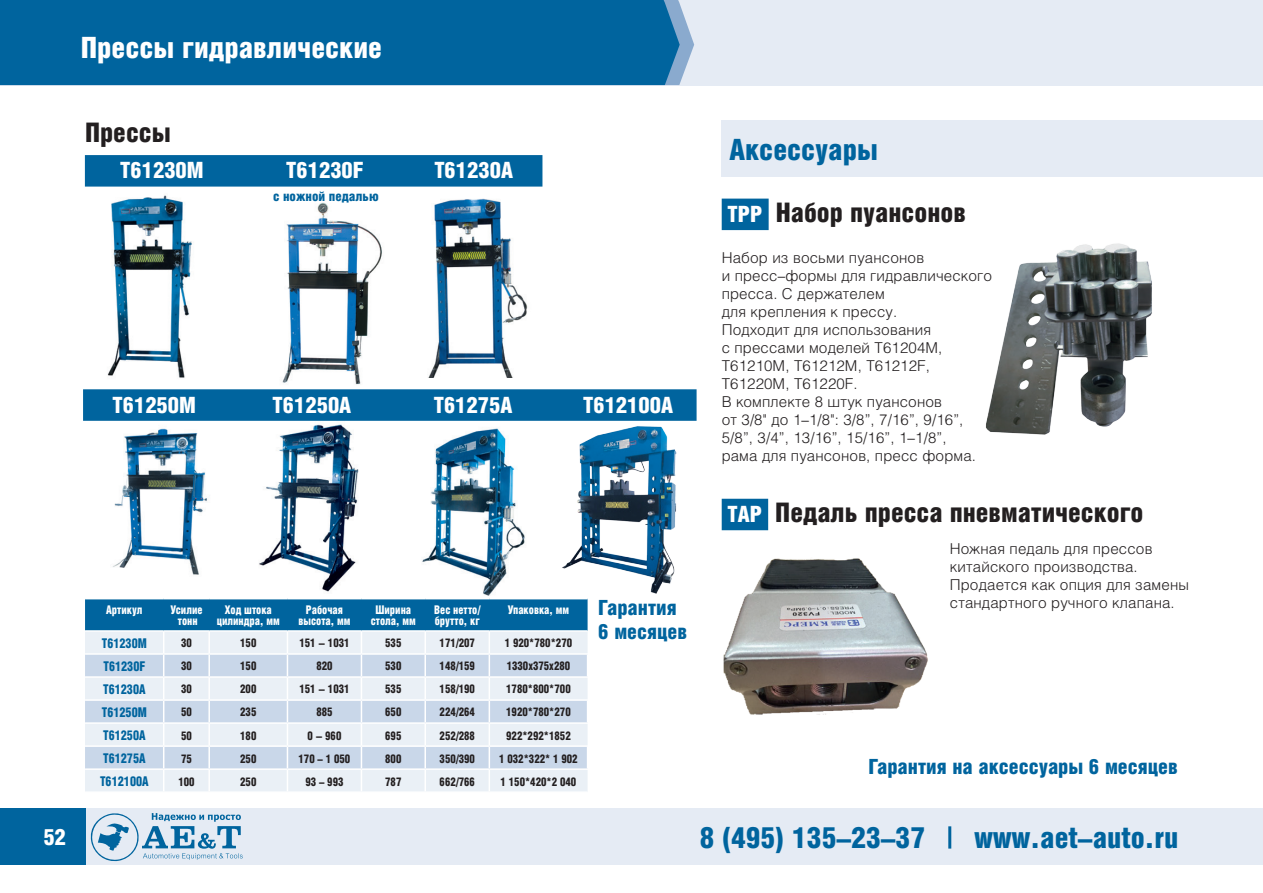
<style>
.page{position:relative;width:1263px;height:893px;background:#fff}
.page>*{position:absolute;margin:0;border:0;box-sizing:border-box;transform-origin:0 0}
.синий_заголовок{font:900 29.4px "Helios Cond";color:#00649e}
.синий_заголовок-2{font:900 29.4px "Helios Cond";color:#fff}
.синий_заголовок-3{font:900 27px "Helios Cond";color:#231f20}
.синий_заголовок-4{font:900 22.5px "Helios Cond";color:#fff}
.t1{font:900 21px "Helios Cond";color:#00649e}
.t2{font:300 15px/18px "Helios";letter-spacing:.01em;color:#231f20}
.t3{font:900 13.5px "Helios Cond";color:#00649e;scale:.9 1}
.t4{font:900 13.5px "Helios Cond";color:#00649e}
.t5{font:900 12px "Helios Cond";color:#231f20;scale:.9 1}
.t6{font:900 12px "Helios Cond";color:#fff;scale:.9 1}
.s1{font-size:22.5px;color:#fff}
</style>
<div class="page">
<div style="left:81px;top:808px;width:1182px;height:56px;background:#e5ebf4"></div>
<div style="left:0;top:808px;width:85px;height:56px;background:#00649e"></div>
<hr style="left:948px;top:826px;width:3px;height:23px;background:#00649e">
<svg style="left:90px;top:813px;width:153px;height:49px"></svg>
<div style="left:0;top:0;width:1263px;height:85px;background:#e5ebf4"></div>
<svg style="left:680px;top:5px;width:14px;height:78px"></svg>
<div style="left:0;top:0;width:680px;height:85px;background:#00649e"></div>
<img style="left:107px;top:195px;width:85px;height:183px">
<img style="left:282px;top:202px;width:100px;height:183px">
<img style="left:428px;top:198px;width:100px;height:180px">
<img style="left:986px;top:243px;width:166px;height:192px">
<img style="left:112px;top:428px;width:95px;height:147px">
<img style="left:259px;top:424px;width:100px;height:168px">
<img style="left:422px;top:428px;width:103px;height:167px">
<img style="left:562px;top:426px;width:115px;height:168px">
<div style="left:83px;top:389px;width:614px;height:32px;background:#00649e"></div>
<svg style="left:85px;top:599px;width:503px;height:192px;background:#bbd2e4"></svg>
<div style="left:722px;top:199px;width:47px;height:31px;background:#00649e"></div>
<div style="left:722px;top:499px;width:46px;height:31px;background:#00649e"></div>
<div style="left:85px;top:155px;width:457px;height:32px;background:#00649e"></div>
<img style="left:723px;top:558px;width:205px;height:157px">
<div style="left:722px;top:120px;width:541px;height:57px;background:#e5ebf4"></div>
<p class="синий_заголовок-2" style="left:81px;top:31px;width:303px">Прессы гидравлические</p>
<p class="синий_заголовок-4" style="left:43px;top:824px;width:24px">52</p>
<p class="синий_заголовок-3" style="left:85px;top:117px;width:87px">Прессы</p>
<p class="синий_заголовок-4" style="left:120px;top:157px;width:85px">Т61230M</p>
<p class="синий_заголовок-4" style="left:286px;top:157px;width:79px">Т61230F</p>
<p class="синий_заголовок-4" style="left:434px;top:157px;width:80px">Т61230А</p>
<p class="t4" style="left:273px;top:189px;width:107px">с ножной педалью</p>
<p class="синий_заголовок-4" style="left:113px;top:392px;width:85px">Т61250М</p>
<p class="синий_заголовок-4" style="left:273px;top:392px;width:80px">Т61250А</p>
<p class="синий_заголовок-4" style="left:434px;top:392px;width:80px">Т61275А</p>
<p class="синий_заголовок-4" style="left:583px;top:392px;width:91px">T612100A</p>
<p class="t6" style="left:106px;top:603px;width:42px">Артикул</p>
<p class="t6" style="left:170px;top:603px;width:37px">Усилие</p>
<p class="t6" style="left:178px;top:614px;width:24px">тонн</p>
<p class="t6" style="left:225px;top:603px;width:54px">Ход штока</p>
<p class="t6" style="left:217px;top:614px;width:72px">цилиндра, мм</p>
<p class="t6" style="left:306px;top:603px;width:43px">Рабочая</p>
<p class="t6" style="left:298px;top:614px;width:59px">высота, мм</p>
<p class="t6" style="left:375px;top:603px;width:41px">Ширина</p>
<p class="t6" style="left:371px;top:614px;width:52px">стола, мм</p>
<p class="t6" style="left:434px;top:603px;width:53px">Вес нетто/</p>
<p class="t6" style="left:435px;top:614px;width:52px">брутто, кг</p>
<p class="t6" style="left:508px;top:603px;width:70px">Упаковка, мм</p>
<p class="t3" style="left:102px;top:635px;width:52px">Т61230М</p>
<p class="t5" style="left:181px;top:636px;width:14px">30</p>
<p class="t5" style="left:240px;top:636px;width:20px">150</p>
<p class="t5" style="left:299px;top:636px;width:57px">151 – 1031</p>
<p class="t5" style="left:385px;top:636px;width:20px">535</p>
<p class="t5" style="left:440px;top:636px;width:41px">171/207</p>
<p class="t5" style="left:505px;top:636px;width:76px">1 920*780*270</p>
<p class="t3" style="left:103px;top:658px;width:48px">Т61230F</p>
<p class="t5" style="left:181px;top:659px;width:14px">30</p>
<p class="t5" style="left:240px;top:659px;width:20px">150</p>
<p class="t5" style="left:316px;top:659px;width:20px">820</p>
<p class="t5" style="left:385px;top:659px;width:20px">530</p>
<p class="t5" style="left:440px;top:659px;width:41px">148/159</p>
<p class="t5" style="left:507px;top:659px;width:72px">1330х375х280</p>
<p class="t3" style="left:103px;top:681px;width:49px">Т61230А</p>
<p class="t5" style="left:181px;top:682px;width:14px">30</p>
<p class="t5" style="left:240px;top:682px;width:20px">200</p>
<p class="t5" style="left:299px;top:682px;width:57px">151 – 1031</p>
<p class="t5" style="left:385px;top:682px;width:20px">535</p>
<p class="t5" style="left:440px;top:682px;width:41px">158/190</p>
<p class="t5" style="left:506px;top:682px;width:73px">1780*800*700</p>
<p class="t3" style="left:102px;top:705px;width:52px">Т61250М</p>
<p class="t5" style="left:181px;top:705px;width:14px">50</p>
<p class="t5" style="left:240px;top:705px;width:20px">235</p>
<p class="t5" style="left:316px;top:705px;width:20px">885</p>
<p class="t5" style="left:385px;top:705px;width:20px">650</p>
<p class="t5" style="left:440px;top:705px;width:41px">224/264</p>
<p class="t5" style="left:506px;top:705px;width:73px">1920*780*270</p>
<p class="t3" style="left:103px;top:728px;width:49px">Т61250А</p>
<p class="t5" style="left:181px;top:728px;width:14px">50</p>
<p class="t5" style="left:240px;top:728px;width:20px">180</p>
<p class="t5" style="left:307px;top:728px;width:39px">0 – 960</p>
<p class="t5" style="left:385px;top:728px;width:20px">695</p>
<p class="t5" style="left:440px;top:728px;width:41px">252/288</p>
<p class="t5" style="left:506px;top:728px;width:73px">922*292*1852</p>
<p class="t3" style="left:103px;top:751px;width:49px">T61275A</p>
<p class="t5" style="left:181px;top:751px;width:14px">75</p>
<p class="t5" style="left:240px;top:751px;width:20px">250</p>
<p class="t5" style="left:299px;top:751px;width:59px">170 – 1 050</p>
<p class="t5" style="left:385px;top:751px;width:20px">800</p>
<p class="t5" style="left:440px;top:751px;width:41px">350/390</p>
<p class="t5" style="left:499px;top:751px;width:89px">1 032*322* 1 902</p>
<p class="t3" style="left:100px;top:774px;width:55px">T612100A</p>
<p class="t5" style="left:178px;top:774px;width:20px">100</p>
<p class="t5" style="left:240px;top:774px;width:20px">250</p>
<p class="t5" style="left:305px;top:774px;width:44px">93 – 993</p>
<p class="t5" style="left:385px;top:774px;width:20px">787</p>
<p class="t5" style="left:440px;top:774px;width:41px">662/766</p>
<p class="t5" style="left:501px;top:774px;width:86px">1 150*420*2 040</p>
<p class="t1" style="left:598px;top:596px;width:80px">Гарантия</p>
<p class="t1" style="left:598px;top:620px;width:90px">6 месяцев</p>
<p class="синий_заголовок" style="left:729px;top:133px;width:150px">Аксессуары</p>
<p class="синий_заголовок-3" style="left:728px;top:197px;width:240px"><span class="s1">ТРР</span> Набор пуансонов</p>
<p class="t2" style="left:722px;top:248px;width:272px">Набор из восьми пуансонов<br>и пресс–формы для гидравлического пресса. С держателем<br>для крепления к прессу.<br>Подходит для использования<br>с прессами моделей T61204M,<br>T61210M, T61212M, T61212F,<br>T61220M, T61220F.<br>В комплекте 8 штук пуансонов<br>от 3/8" до 1–1/8": 3/8”, 7/16”, 9/16”,<br>5/8”, 3/4”, 13/16”, 15/16”, 1–1/8”,<br>рама для пуансонов, пресс форма.</p>
<p class="синий_заголовок-3" style="left:728px;top:497px;width:417px"><span class="s1">ТAР</span> Педаль пресса пневматического</p>
<p class="t2" style="left:950px;top:539px;width:204px">Ножная педаль для прессов китайского производства.</p>
<p class="t2" style="left:950px;top:575px;width:241px">Продается как опция для замены стандартного ручного клапана.</p>
<p class="t1" style="left:868px;top:754px;width:311px">Гарантия на аксессуары 6 месяцев</p>
<p class="синий_заголовок" style="left:700px;top:820px;width:227px">8 (495) 135–23–37</p>
<p class="синий_заголовок" style="left:974px;top:820px;width:206px">www.aet–auto.ru</p>
</div>
